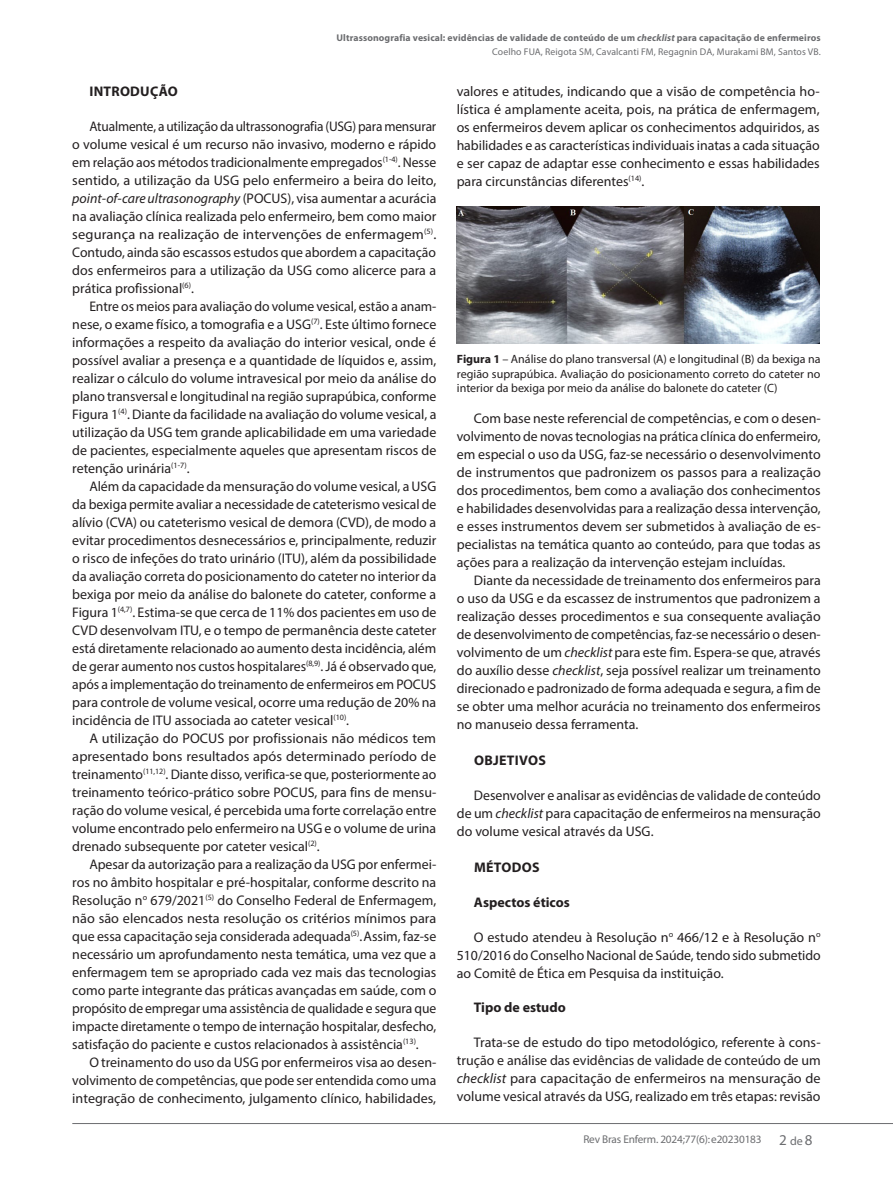
<style>
.page{position:relative;width:893px;height:1191px;background:#fff}
.page>*{position:absolute;margin:0;border:0;box-sizing:border-box;transform-origin:0 0}
.CORPO{font:13.95px/18px "Myriad Pro";color:#231f20;text-align:justify}
.CORPO-2{font:13.95px/18px "Myriad Pro";color:#231f20;text-align:justify;scale:.96 1}
.INTERTITULO{font:700 13.95px "Myriad Pro";letter-spacing:.02em;color:#231f20}
.INTERTITULO_2{font:700 13.95px "Myriad Pro";color:#231f20}
.INTERTITULO_2_1o{font:700 13.95px "Myriad Pro";color:#231f20}
.TAB_TIT_-_LEGENDA{font:12px/14.4px "Myriad Pro";color:#231f20;text-align:justify}
.t1{font:11.25px "Myriad Pro";letter-spacing:-.015em;color:#6c6d70}
.t2{font:700 9.75px/14.1px "Myriad Pro";letter-spacing:.01em;color:#6c6d70;text-align:right}
.s1{font-style:italic}
.s2{font-weight:400}
.s3{font-weight:700}
.s4{font-size:15px}
.s5{font-size:12px}
</style>
<div class="page">
<hr style="left:72px;top:1123px;width:821px;height:1px;background:#6c6d70">
<img style="left:457px;top:206px;width:363px;height:137px">
<p class="t2" style="left:337px;top:31px;width:486px">Ultrassonografia vesical: evidências de validade de conteúdo de um <span class="s1">checklist</span> para capacitação de enfermeiros<br><span class="s2">Coelho FUA, Reigota SM, Cavalcanti FM, Regagnin DA, Murakami BM, Santos VB.</span></p>
<p class="INTERTITULO" style="left:89px;top:83px;width:90px">INTRODUÇÃO</p>
<p class="CORPO-2" style="left:72px;top:117px;width:381px;text-indent:17px">Atualmente, a utilização da ultrassonografia (USG) para mensurar o volume vesical é um recurso não invasivo, moderno e rápido em relação aos métodos tradicionalmente empregados<sup>(1-4)</sup>. Nesse sentido, a utilização da USG pelo enfermeiro a beira do leito, <span class="s1">point-of-care ultrasonography</span> (POCUS), visa aumentar a acurácia na avaliação clínica realizada pelo enfermeiro, bem como maior segurança na realização de intervenções de enfermagem<sup>(5)</sup>.<br>Contudo, ainda são escassos estudos que abordem a capacitação dos enfermeiros para a utilização da USG como alicerce para a prática profissional<sup>(6)</sup>.</p>
<p class="CORPO" style="left:72px;top:297px;width:366px;text-indent:17px">Entre os meios para avaliação do volume vesical, estão a anam&shy;nese, o exame físico, a tomografia e a USG<sup>(7)</sup>. Este último fornece informações a respeito da avaliação do interior vesical, onde é possível avaliar a presença e a quantidade de líquidos e, assim, realizar o cálculo do volume intravesical por meio da análise do plano transversal e longitudinal na região suprapúbica, conforme Figura 1<sup>(4)</sup>. Diante da facilidade na avaliação do volume vesical, a utilização da USG tem grande aplicabilidade em uma variedade de pacientes, especialmente aqueles que apresentam riscos de retenção urinária<sup>(1-7)</sup>.</p>
<p class="CORPO" style="left:72px;top:477px;width:366px;text-indent:17px">Além da capacidade da mensuração do volume vesical, a USG da bexiga permite avaliar a necessidade de cateterismo vesical de alívio (CVA) ou cateterismo vesical de demora (CVD), de modo a evitar procedimentos desnecessários e, principalmente, reduzir o risco de infeções do trato urinário (ITU), além da possibilidade da avaliação correta do posicionamento do cateter no interior da bexiga por meio da análise do balonete do cateter, conforme a Figura 1<sup>(4,7)</sup>. Estima-se que cerca de 11% dos pacientes em uso de CVD desenvolvam ITU, e o tempo de permanência deste cateter está diretamente relacionado ao aumento desta incidência, além de gerar aumento nos custos hospitalares<sup>(8,9)</sup>. Já é observado que, após a implementação do treinamento de enfermeiros em POCUS para controle de volume vesical, ocorre uma redução de 20% na incidência de ITU associada ao cateter vesical<sup>(10)</sup>.</p>
<p class="CORPO" style="left:72px;top:729px;width:366px;text-indent:17px">A utilização do POCUS por profissionais não médicos tem apresentado bons resultados após determinado período de treinamento<sup>(11,12)</sup>. Diante disso, verifica-se que, posteriormente ao treinamento teórico-prático sobre POCUS, para fins de mensu&shy;ração do volume vesical, é percebida uma forte correlação entre volume encontrado pelo enfermeiro na USG e o volume de urina drenado subsequente por cateter vesical<sup>(2)</sup>.</p>
<p class="CORPO" style="left:72px;top:855px;width:366px;text-indent:17px">Apesar da autorização para a realização da USG por enfermei&shy;ros no âmbito hospitalar e pré-hospitalar, conforme descrito na Resolução n<sup>o</sup> 679/2021<sup>(5)</sup> do Conselho Federal de Enfermagem, não são elencados nesta resolução os critérios mínimos para que essa capacitação seja considerada adequada<sup>(5)</sup>.Assim, faz-se necessário um aprofundamento nesta temática, uma vez que a enfermagem tem se apropriado cada vez mais das tecnologias como parte integrante das práticas avançadas em saúde, com o propósito de empregar uma assistência de qualidade e segura que impacte diretamente o tempo de internação hospitalar, desfecho, satisfação do paciente e custos relacionados à assistência<sup>(13)</sup>.</p>
<p class="CORPO" style="left:72px;top:1053px;width:366px;text-indent:17px">O treinamento do uso da USG por enfermeiros visa ao desen&shy;volvimento de competências, que pode ser entendida como uma integração de conhecimento, julgamento clínico, habilidades,</p>
<p class="CORPO" style="left:457px;top:82px;width:365px">valores e atitudes, indicando que a visão de competência ho&shy;lística é amplamente aceita, pois, na prática de enfermagem, os enfermeiros devem aplicar os conhecimentos adquiridos, as habilidades e as características individuais inatas a cada situação e ser capaz de adaptar esse conhecimento e essas habilidades para circunstâncias diferentes<sup>(14)</sup>.</p>
<p class="TAB_TIT_-_LEGENDA" style="left:457px;top:352px;width:365px"><span class="s3">Figura 1</span> – Análise do plano transversal (A) e longitudinal (B) da bexiga na região suprapúbica. Avaliação do posicionamento correto do cateter no interior da bexiga por meio da análise do balonete do cateter (C)</p>
<p class="CORPO" style="left:457px;top:409px;width:365px;text-indent:17px">Com base neste referencial de competências, e com o desen&shy;volvimento de novas tecnologias na prática clínica do enfermeiro, em especial o uso da USG, faz-se necessário o desenvolvimento de instrumentos que padronizem os passos para a realização dos procedimentos, bem como a avaliação dos conhecimentos e habilidades desenvolvidas para a realização dessa intervenção, e esses instrumentos devem ser submetidos à avaliação de es&shy;pecialistas na temática quanto ao conteúdo, para que todas as ações para a realização da intervenção estejam incluídas.</p>
<p class="CORPO" style="left:457px;top:571px;width:365px;text-indent:17px">Diante da necessidade de treinamento dos enfermeiros para o uso da USG e da escassez de instrumentos que padronizem a realização desses procedimentos e sua consequente avaliação de desenvolvimento de competências, faz-se necessário o desen&shy;volvimento de um <span class="s1">checklist</span> para este fim. Espera-se que, através do auxílio desse <span class="s1">checklist</span>, seja possível realizar um treinamento direcionado e padronizado de forma adequada e segura, a fim de se obter uma melhor acurácia no treinamento dos enfermeiros no manuseio dessa ferramenta.</p>
<p class="INTERTITULO" style="left:474px;top:752px;width:73px">OBJETIVOS</p>
<p class="CORPO" style="left:457px;top:786px;width:365px;text-indent:17px">Desenvolver e analisar as evidências de validade de conteúdo de um <span class="s1">checklist</span> para capacitação de enfermeiros na mensuração do volume vesical através da USG.</p>
<p class="INTERTITULO" style="left:474px;top:859px;width:67px">MÉTODOS</p>
<p class="INTERTITULO_2" style="left:474px;top:894px;width:97px">Aspectos éticos</p>
<p class="CORPO" style="left:457px;top:927px;width:365px;text-indent:17px">O estudo atendeu à Resolução n<sup>o</sup> 466/12 e à Resolução n<sup>o </sup>510/2016 do Conselho Nacional de Saúde, tendo sido submetido ao Comitê de Ética em Pesquisa da instituição.</p>
<p class="INTERTITULO_2_1o" style="left:474px;top:1000px;width:93px">Tipo de estudo</p>
<p class="CORPO" style="left:457px;top:1033px;width:365px;text-indent:17px">Trata-se de estudo do tipo metodológico, referente à cons&shy;trução e análise das evidências de validade de conteúdo de um <span class="s1">checklist</span> para capacitação de enfermeiros na mensuração de volume vesical através da USG, realizado em três etapas: revisão</p>
<p class="t1" style="left:583px;top:1132px;width:231px">Rev Bras Enferm. 2024;77(6):e20230183 <span class="s4">2</span> <span class="s5">de</span> <span class="s4">8</span></p>
</div>
